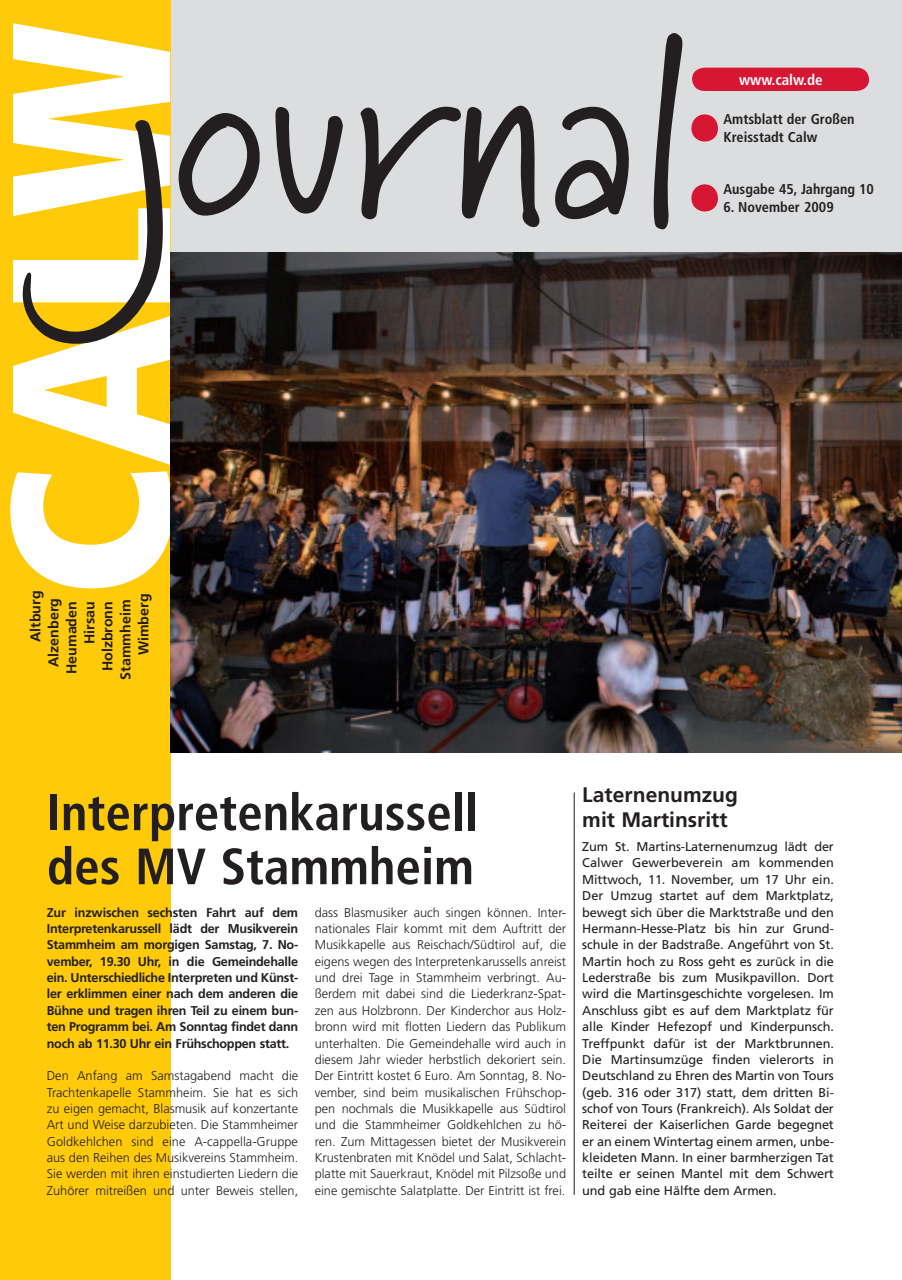
<style>
.page{position:relative;width:902px;height:1280px;background:#fff}
.page>*{position:absolute;margin:0;border:0;box-sizing:border-box;transform-origin:0 0}
.t1{font:700 condensed 51px/54px "Frutiger";color:#231f20}
.t2{font:700 21px/25.3px "Frutiger";color:#231f20}
.t3{font:700 condensed 15px "Frutiger";color:#fff}
.t4{font:700 condensed 14.25px/18px "Frutiger";color:#231f20}
.t5{font:700 14.25px "Frutiger";color:#231f20}
.t6{font:300 12.75px/16.4px "Frutiger";color:#231f20;text-align:justify}
.t7{font:12.75px/16.4px "Frutiger";letter-spacing:-.01em;color:#231f20;text-align:justify}
.t8{font:700 12.75px/16.4px "Frutiger";letter-spacing:-.02em;color:#231f20;text-align:justify}
</style>
<div class="page">
<div style="left:0;top:0;width:901px;height:252px;background:#dcdddf"></div>
<div style="left:0;top:0;width:170px;height:1279px;background:#feca0a"></div>
<hr style="left:573px;top:792px;width:1px;height:403px;background:#231f20">
<svg style="left:10px;top:471px;width:160px;height:117px"></svg>
<svg style="left:13px;top:23px;width:247px;height:442px"></svg>
<svg style="left:275px;top:106px;width:68px;height:108px"></svg>
<svg style="left:360px;top:33px;width:323px;height:197px"></svg>
<svg style="left:691px;top:114px;width:27px;height:97px"></svg>
<img style="left:170px;top:252px;width:731px;height:501px">
<div style="left:692px;top:68px;width:177px;height:23px;background:#d71634"></div>
<p class="t3" style="left:739px;top:74px;width:85px">www.calw.de</p>
<p class="t4" style="left:723px;top:111px;width:133px">Amtsblatt der Großen<br>Kreisstadt Calw</p>
<p class="t4" style="left:723px;top:181px;width:152px">Ausgabe 45, Jahrgang 10</p>
<p class="t4" style="left:723px;top:199px;width:112px">6. November 2009</p>
<p class="t5" style="left:30px;top:642px;width:53px;rotate:-90deg">Altburg</p>
<p class="t5" style="left:48px;top:667px;width:70px;rotate:-90deg">Alzenberg</p>
<p class="t5" style="left:66px;top:674px;width:74px;rotate:-90deg">Heumaden</p>
<p class="t5" style="left:84px;top:644px;width:44px;rotate:-90deg">Hirsau</p>
<p class="t5" style="left:102px;top:671px;width:72px;rotate:-90deg">Holzbronn</p>
<p class="t5" style="left:120px;top:680px;width:82px;rotate:-90deg">Stammheim</p>
<p class="t5" style="left:138px;top:655px;width:63px;rotate:-90deg">Wimberg</p>
<h1 class="t1" style="left:47px;top:790px;width:433px">Interpretenkarussell des MV Stammheim</h1>
<p class="t8" style="left:47px;top:905px;width:253px">Zur inzwischen sechsten Fahrt auf dem Interpretenkarussell lädt der Musikverein Stammheim am morgigen Samstag, 7. No&shy;vember, 19.30 Uhr, in die Gemeindehalle ein. Unterschiedliche Interpreten und Künst&shy;ler erklimmen einer nach dem anderen die Bühne und tragen ihren Teil zu einem bun&shy;ten Programm bei. Am Sonntag findet dann noch ab 11.30 Uhr ein Frühschoppen statt.</p>
<p class="t6" style="left:47px;top:1069px;width:253px">Den Anfang am Samstagabend macht die Trachtenkapelle Stammheim. Sie hat es sich zu eigen gemacht, Blasmusik auf konzertante Art und Weise darzubieten. Die Stammheimer Goldkehlchen sind eine A-cappella-Gruppe aus den Reihen des Musikvereins Stammheim.<br>Sie werden mit ihren einstudierten Liedern die Zuhörer mitreißen und unter Beweis stellen,</p>
<p class="t6" style="left:315px;top:905px;width:253px">dass Blasmusiker auch singen können. Inter&shy;nationales Flair kommt mit dem Auftritt der Musikkapelle aus Reischach/Südtirol auf, die eigens wegen des Interpretenkarussells anreist und drei Tage in Stammheim verbringt. Au&shy;ßerdem mit dabei sind die Liederkranz-Spat&shy;zen aus Holzbronn. Der Kinderchor aus Holz&shy;bronn wird mit flotten Liedern das Publikum unterhalten. Die Gemeindehalle wird auch in diesem Jahr wieder herbstlich dekoriert sein.<br>Der Eintritt kostet 6 Euro. Am Sonntag, 8. No&shy;vember, sind beim musikalischen Frühschop&shy;pen nochmals die Musikkapelle aus Südtirol und die Stammheimer Goldkehlchen zu hö&shy;ren. Zum Mittagessen bietet der Musikverein Krustenbraten mit Knödel und Salat, Schlacht&shy;platte mit Sauerkraut, Knödel mit Pilzsoße und eine gemischte Salatplatte. Der Eintritt ist frei.</p>
<h2 class="t2" style="left:582px;top:784px;width:157px">Laternenumzug mit Martinsritt</h2>
<p class="t7" style="left:582px;top:839px;width:253px">Zum St. Martins-Laternenumzug lädt der Calwer Gewerbeverein am kommenden Mittwoch, 11. November, um 17 Uhr ein.<br>Der Umzug startet auf dem Marktplatz, bewegt sich über die Marktstraße und den Hermann-Hesse-Platz bis hin zur Grund&shy;schule in der Badstraße. Angeführt von St.<br>Martin hoch zu Ross geht es zurück in die Lederstraße bis zum Musikpavillon. Dort wird die Martinsgeschichte vorgelesen. Im Anschluss gibt es auf dem Marktplatz für alle Kinder Hefezopf und Kinderpunsch.<br>Treffpunkt dafür ist der Marktbrunnen.<br>Die Martinsumzüge finden vielerorts in Deutschland zu Ehren des Martin von Tours (geb. 316 oder 317) statt, dem dritten Bi&shy;schof von Tours (Frankreich). Als Soldat der Reiterei der Kaiserlichen Garde begegnet er an einem Wintertag einem armen, unbe&shy;kleideten Mann. In einer barmherzigen Tat teilte er seinen Mantel mit dem Schwert und gab eine Hälfte dem Armen.</p>
</div>
